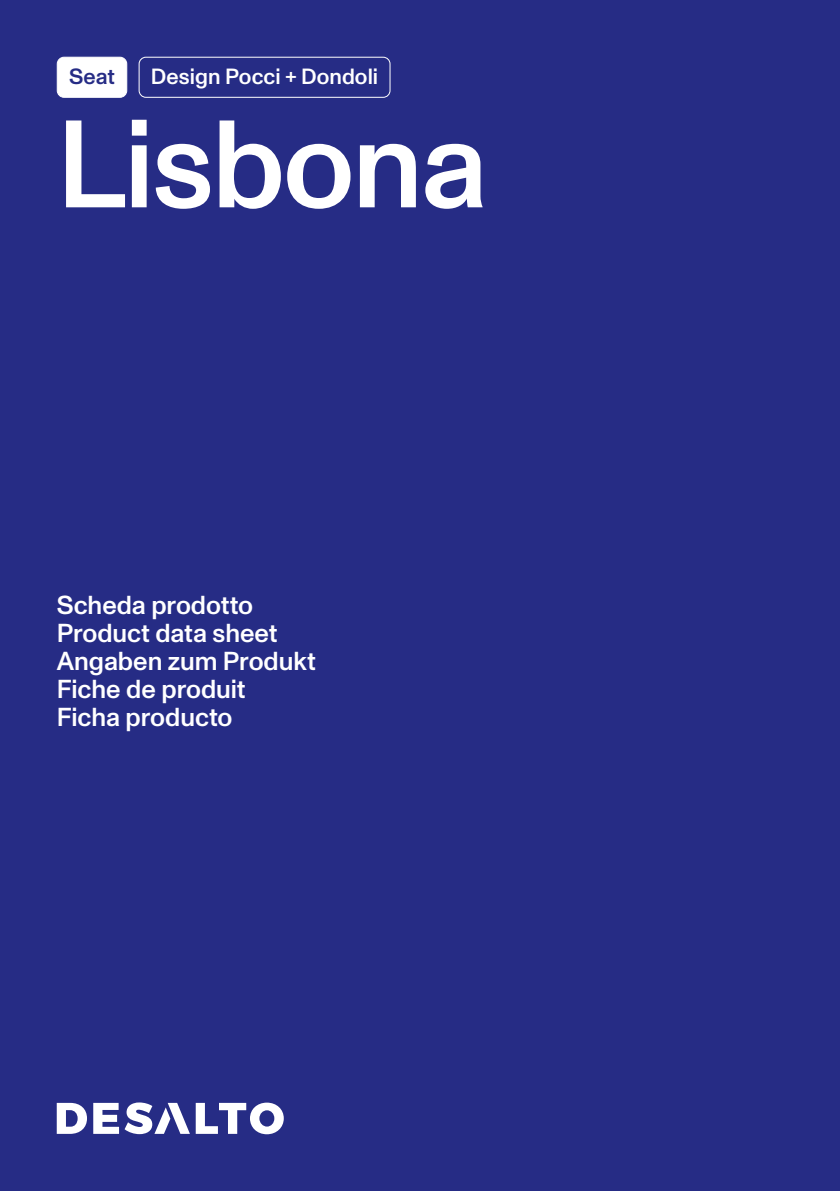
<style>
.page{position:relative;width:840px;height:1191px;background:#fff}
.page>*{position:absolute;margin:0;border:0;box-sizing:border-box;transform-origin:0 0}
.t1{font:500 124px "ABC Monument Grotesk";letter-spacing:-.015em;color:#fff}
.t2{font:500 26px/28px "ABC Monument Grotesk";color:#fff}
.t3{font:500 22px "ABC Monument Grotesk";color:#fff}
.t4{font:500 22px "ABC Monument Grotesk";color:#262c85}
</style>
<div class="page">
<div style="left:0;top:0;width:839px;height:1191px;background:#262c85"></div>
<div style="left:57px;top:57px;width:70px;height:40px;background:#fff;border-radius:7px"></div>
<div style="left:57px;top:57px;width:70px;height:41px;border:1px solid #fff;border-radius:7px"></div>
<div style="left:138px;top:57px;width:252px;height:41px;border:1px solid #fff;border-radius:7px"></div>
<svg style="left:57px;top:1102px;width:30px;height:31px"></svg>
<svg style="left:196px;top:1102px;width:87px;height:32px"></svg>
<svg style="left:93px;top:1102px;width:97px;height:32px"></svg>
<p class="t4" style="left:69px;top:64px;width:47px">Seat</p>
<p class="t3" style="left:151px;top:64px;width:228px">Design Pocci + Dondoli</p>
<h1 class="t1" style="left:57px;top:92px;width:431px">Lisbona</h1>
<p class="t2" style="left:57px;top:591px;width:261px">Scheda prodotto<br>Product data sheet<br>Angaben zum Produkt<br>Fiche de produit<br>Ficha producto</p>
</div>
